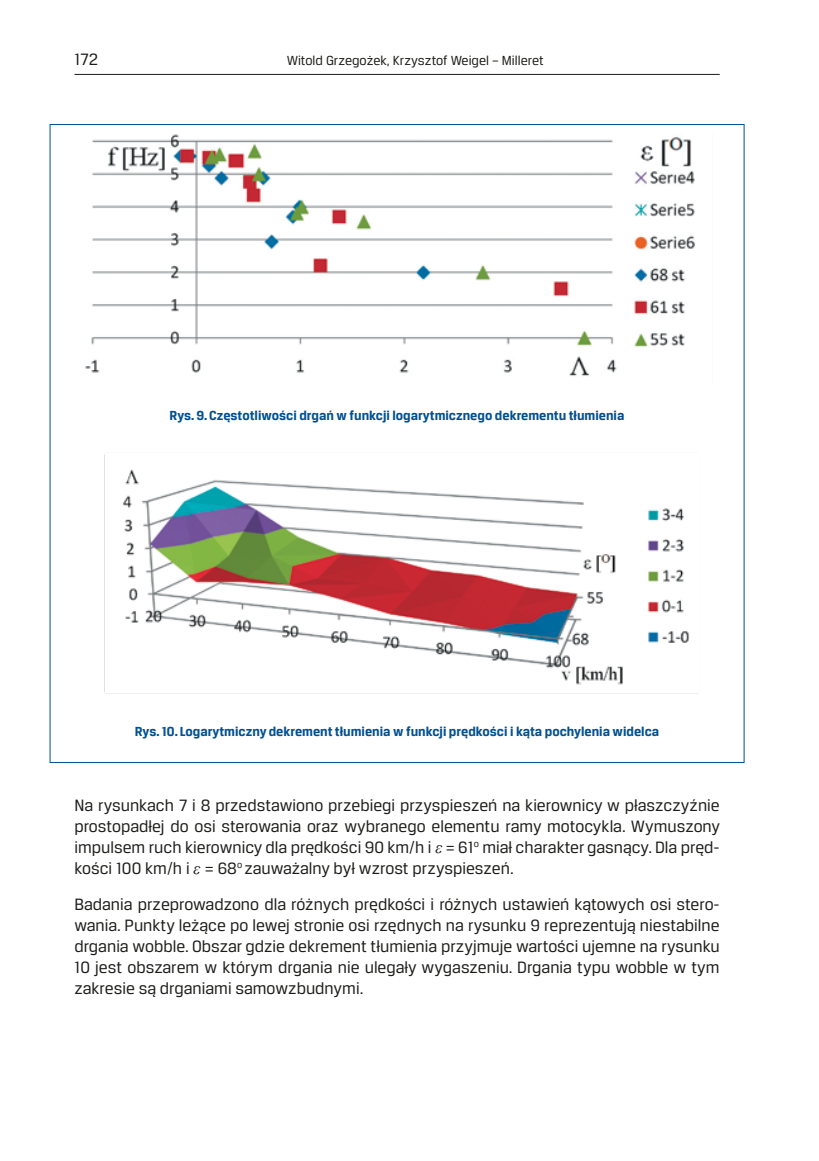
<style>
.page{position:relative;width:819px;height:1161px;background:#fff}
.page>*{position:absolute;margin:0;border:0;box-sizing:border-box;transform-origin:0 0}
.podstawowy_ang{font:17.5px/21px "Breuer Text";color:#1d1d1b;text-align:justify}
.podst_ang{font:700 14px "Breuer Text";color:#005092}
.t1{font:14px "Breuer Text";color:#1d1d1b}
.s1{font-family:"Times New Roman";font-style:italic}
</style>
<div class="page">
<hr style="left:74px;top:74px;width:645px;height:1px;background:#1d1d1b">
<img style="left:104px;top:454px;width:594px;height:240px">
<img style="left:85px;top:134px;width:610px;height:242px">
<p class="podstawowy_ang" style="left:74px;top:49px;width:25px">172</p>
<p class="t1" style="left:287px;top:53px;width:258px">Witold Grzegożek, Krzysztof Weigel – Milleret</p>
<p class="podst_ang" style="left:170px;top:407px;width:456px">Rys. 9. Częstotliwości drgań w funkcji logarytmicznego dekrementu tłumienia</p>
<p class="podst_ang" style="left:135px;top:724px;width:526px">Rys. 10. Logarytmiczny dekrement tłumienia w funkcji prędkości i kąta pochylenia widelca</p>
<p class="podstawowy_ang" style="left:74px;top:795px;width:647px">Na rysunkach 7 i 8 przedstawiono przebiegi przyspieszeń na kierownicy w płaszczyźnie prostopadłej do osi sterowania oraz wybranego elementu ramy motocykla. Wymuszony impulsem ruch kierownicy dla prędkości 90 km/h i <span class="s1">ε</span> = 61<sup>o</sup> miał charakter gasnący. Dla pręd&shy;kości 100 km/h i <span class="s1">ε</span> = 68<sup>o</sup> zauważalny był wzrost przyspieszeń.</p>
<p class="podstawowy_ang" style="left:74px;top:893px;width:646px">Badania przeprowadzono dla różnych prędkości i różnych ustawień kątowych osi stero&shy;wania. Punkty leżące po lewej stronie osi rzędnych na rysunku 9 reprezentują niestabilne drgania wobble. Obszar gdzie dekrement tłumienia przyjmuje wartości ujemne na rysunku 10 jest obszarem w którym drgania nie ulegały wygaszeniu. Drgania typu wobble w tym zakresie są drganiami samowzbudnymi.</p>
</div>
